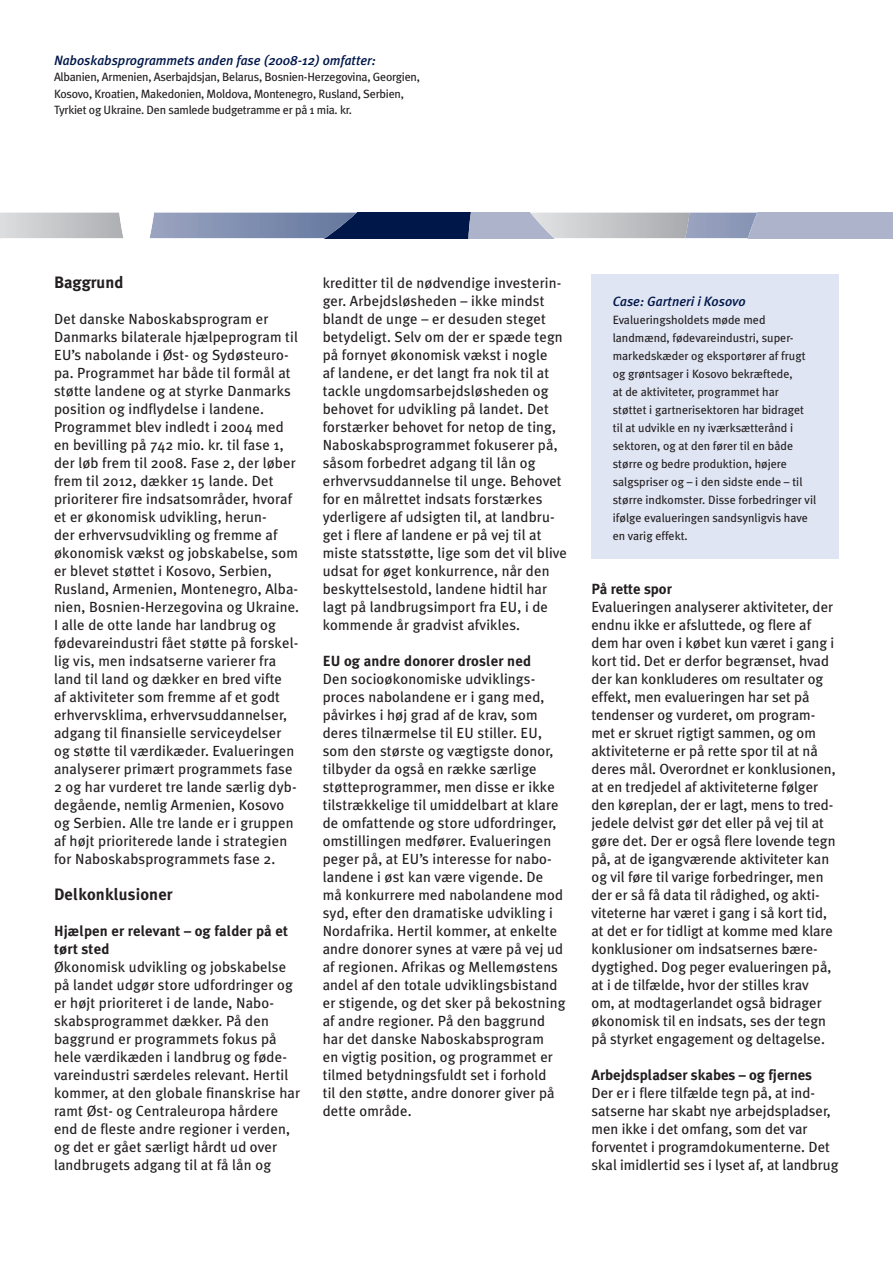
<style>
.page{position:relative;width:893px;height:1263px;background:#fff}
.page>*{position:absolute;margin:0;border:0;box-sizing:border-box;transform-origin:0 0}
.Body-rubrik{font:700 16.5px "Meta Plus";letter-spacing:.01em;color:#231f20}
.Body_Meta{font:14.7px/18px "Meta Plus";letter-spacing:.01em;color:#231f20}
.Body-underrubrik{font:700 14.7px/18px "Meta Plus";letter-spacing:.01em;color:#231f20}
.Fakta-toptekst{font:italic 500 13.5px "Meta Plus";color:#00174a}
.Fakta-toptekst-2{font:12px/18px "Meta Plus";color:#231f20}
.Fakta-toptekst-3{font:12px/16.5px "Meta Plus";letter-spacing:-.02em;color:#231f20}
</style>
<div class="page">
<svg style="left:0;top:213px;width:893px;height:25px;background:#929bb2"></svg>
<div style="left:591px;top:274px;width:248px;height:285px;background:#e0e5f3"></div>
<p class="Fakta-toptekst" style="left:54px;top:52px;width:323px">Naboskabsprogrammets anden fase (2008-12) omfatter:</p>
<p class="Fakta-toptekst-3" style="left:54px;top:69px;width:367px">Albanien, Armenien, Aserbajdsjan, Belarus, Bosnien-Herzegovina, Georgien,<br>Kosovo, Kroatien, Makedonien, Moldova, Montenegro, Rusland, Serbien,<br>Tyrkiet og Ukraine. Den samlede budgetramme er på 1 mia. kr.</p>
<p class="Body-rubrik" style="left:54px;top:273px;width:71px">Baggrund</p>
<p class="Body_Meta" style="left:54px;top:310px;width:247px">Det danske Naboskabsprogram er Danmarks bilaterale hjælpeprogram til EU’s nabolande i Øst- og Sydøsteuro&shy;pa. Programmet har både til formål at støtte landene og at styrke Danmarks position og indflydelse i landene.<br>Programmet blev indledt i 2004 med en bevilling på 742 mio. kr. til fase 1, der løb frem til 2008. Fase 2, der løber frem til 2012, dækker 15 lande. Det prioriterer fire indsatsområder, hvoraf et er økonomisk udvikling, herun-<br>der erhvervsudvikling og fremme af økonomisk vækst og jobskabelse, som er blevet støttet i Kosovo, Serbien, Rusland, Armenien, Montenegro, Alba&shy;nien, Bosnien-Herzegovina og Ukraine.<br>I alle de otte lande har landbrug og fødevareindustri fået støtte på forskel&shy;lig vis, men indsatserne varierer fra land til land og dækker en bred vifte<br>af aktiviteter som fremme af et godt erhvervsklima, erhvervsuddannelser, adgang til finansielle serviceydelser og støtte til værdikæder. Evalueringen analyserer primært programmets fase 2 og har vurderet tre lande særlig dyb&shy;degående, nemlig Armenien, Kosovo og Serbien. Alle tre lande er i gruppen af højt prioriterede lande i strategien for Naboskabsprogrammets fase 2.</p>
<p class="Body-rubrik" style="left:54px;top:885px;width:120px">Delkonklusioner</p>
<p class="Body-underrubrik" style="left:54px;top:922px;width:235px">Hjælpen er relevant – og falder på et tørt sted</p>
<p class="Body_Meta" style="left:54px;top:958px;width:248px">Økonomisk udvikling og jobskabelse på landet udgør store udfordringer og er højt prioriteret i de lande, Nabo&shy;skabsprogrammet dækker. På den baggrund er programmets fokus på hele værdikæden i landbrug og føde&shy;vareindustri særdeles relevant. Hertil kommer, at den globale finanskrise har ramt Øst- og Centraleuropa hårdere end de fleste andre regioner i verden, og det er gået særligt hårdt ud over landbrugets adgang til at få lån og</p>
<p class="Body_Meta" style="left:323px;top:274px;width:246px">kreditter til de nødvendige investerin&shy;ger. Arbejdsløsheden – ikke mindst blandt de unge – er desuden steget betydeligt. Selv om der er spæde tegn på fornyet økonomisk vækst i nogle<br>af landene, er det langt fra nok til at tackle ungdomsarbejdsløsheden og behovet for udvikling på landet. Det forstærker behovet for netop de ting, Naboskabsprogrammet fokuserer på, såsom forbedret adgang til lån og erhvervsuddannelse til unge. Behovet for en målrettet indsats forstærkes yderligere af udsigten til, at landbru&shy;get i flere af landene er på vej til at miste statsstøtte, lige som det vil blive udsat for øget konkurrence, når den beskyttelsestold, landene hidtil har lagt på landbrugsimport fra EU, i de kommende år gradvist afvikles.</p>
<p class="Body-underrubrik" style="left:323px;top:652px;width:210px">EU og andre donorer drosler ned</p>
<p class="Body_Meta" style="left:323px;top:670px;width:244px">Den socioøkonomiske udviklings&shy;proces nabolandene er i gang med, påvirkes i høj grad af de krav, som deres tilnærmelse til EU stiller. EU, som den største og vægtigste donor, tilbyder da også en række særlige støtteprogrammer, men disse er ikke tilstrækkelige til umiddelbart at klare de omfattende og store udfordringer, omstillingen medfører. Evalueringen peger på, at EU’s interesse for nabo&shy;landene i øst kan være vigende. De må konkurrere med nabolandene mod syd, efter den dramatiske udvikling i Nordafrika. Hertil kommer, at enkelte andre donorer synes at være på vej ud af regionen. Afrikas og Mellemøstens andel af den totale udviklingsbistand er stigende, og det sker på bekostning af andre regioner. På den baggrund har det danske Naboskabsprogram<br>en vigtig position, og programmet er tilmed betydningsfuldt set i forhold<br>til den støtte, andre donorer giver på dette område.</p>
<p class="Fakta-toptekst" style="left:613px;top:294px;width:134px">Case: Gartneri i Kosovo</p>
<p class="Fakta-toptekst-2" style="left:613px;top:311px;width:205px">Evalueringsholdets møde med landmænd, fødevareindustri, super&shy;markedskæder og eksportører af frugt og grøntsager i Kosovo bekræftede,<br>at de aktiviteter, programmet har<br>støttet i gartnerisektoren har bidraget til at udvikle en ny iværksætterånd i sektoren, og at den fører til en både større og bedre produktion, højere salgspriser og – i den sidste ende – til større indkomster. Disse forbedringer vil ifølge evalueringen sandsynligvis have en varig effekt.</p>
<p class="Body-underrubrik" style="left:591px;top:580px;width:82px">På rette spor</p>
<p class="Body_Meta" style="left:591px;top:598px;width:246px">Evalueringen analyserer aktiviteter, der endnu ikke er afsluttede, og flere af dem har oven i købet kun været i gang i kort tid. Det er derfor begrænset, hvad der kan konkluderes om resultater og effekt, men evalueringen har set på tendenser og vurderet, om program&shy;met er skruet rigtigt sammen, og om aktiviteterne er på rette spor til at nå deres mål. Overordnet er konklusionen, at en tredjedel af aktiviteterne følger den køreplan, der er lagt, mens to tred&shy;jedele delvist gør det eller på vej til at gøre det. Der er også flere lovende tegn på, at de igangværende aktiviteter kan og vil føre til varige forbedringer, men der er så få data til rådighed, og akti&shy;viteterne har været i gang i så kort tid, at det er for tidligt at komme med klare konklusioner om indsatsernes bære&shy;dygtighed. Dog peger evalueringen på, at i de tilfælde, hvor der stilles krav om, at modtagerlandet også bidrager økonomisk til en indsats, ses der tegn på styrket engagement og deltagelse.</p>
<p class="Body-underrubrik" style="left:591px;top:1066px;width:222px">Arbejdspladser skabes – og fjernes</p>
<p class="Body_Meta" style="left:591px;top:1084px;width:248px">Der er i flere tilfælde tegn på, at ind&shy;satserne har skabt nye arbejdspladser, men ikke i det omfang, som det var forventet i programdokumenterne. Det skal imidlertid ses i lyset af, at landbrug</p>
</div>
